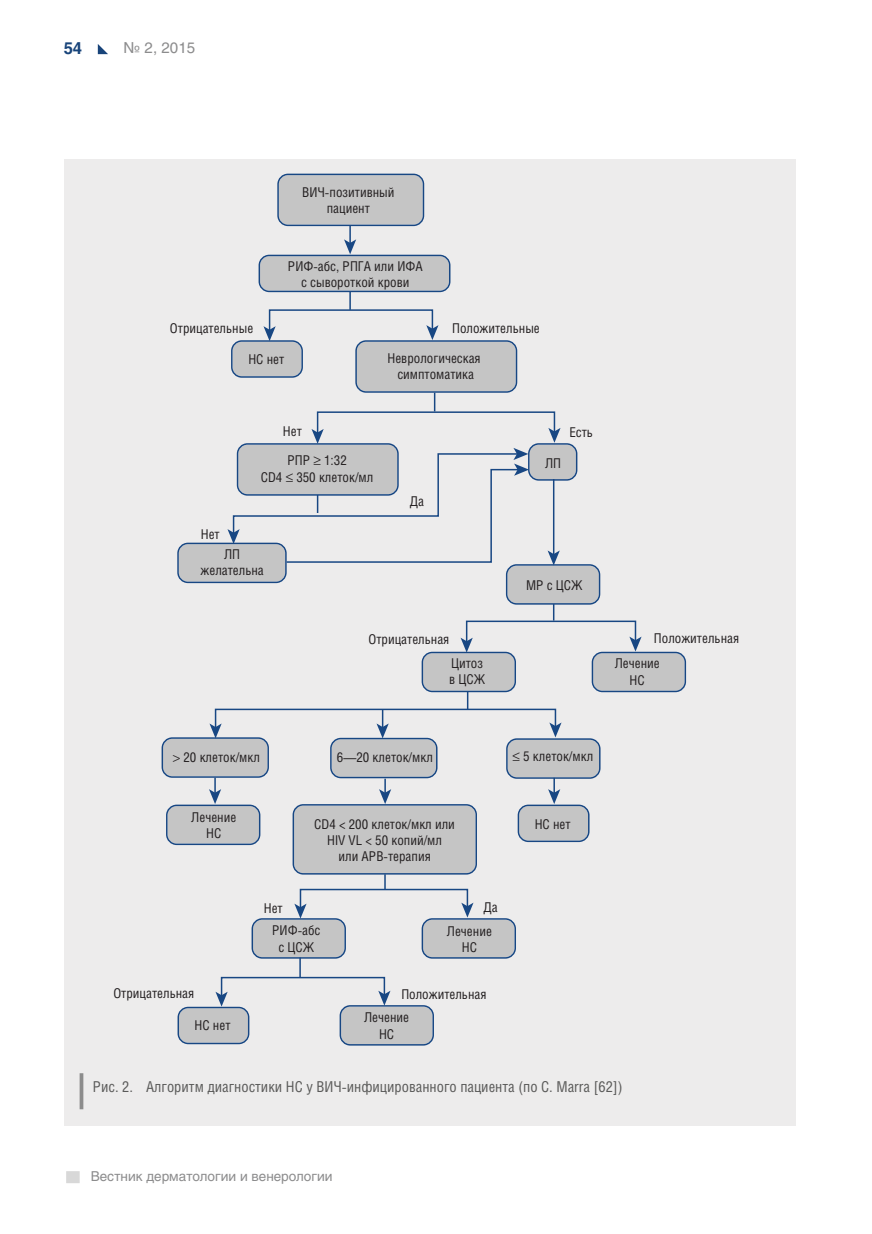
<style>
.page{position:relative;width:872px;height:1234px;background:#fff}
.page>*{position:absolute;margin:0;border:0;box-sizing:border-box;transform-origin:0 0}
.t1{font:700 16.5px "Helios C";color:#18447a}
.t2{font:15px "Helios Cond C";color:#5a5a59}
.t3{font:15px "Helios C";color:#8c8c8d}
.t4{font:13.5px/16.2px "Helios Cond C";color:#231f20;text-align:center}
.t5{font:13.5px "Helios C";color:#8c8c8d}
</style>
<div class="page">
<div style="left:66px;top:1170px;width:14px;height:12px;background:#d8d8d8"></div>
<svg style="left:98px;top:44px;width:10px;height:10px"></svg>
<div style="left:64px;top:160px;width:731px;height:965px;background:#edecec"></div>
<div style="left:293px;top:804px;width:183px;height:69px;background:#c5c5c5;border-radius:10px"></div>
<div style="left:292px;top:804px;width:185px;height:70px;border:2px solid #184783;border-radius:10px"></div>
<div style="left:592px;top:652px;width:93px;height:39px;background:#c5c5c5;border-radius:10px"></div>
<div style="left:591px;top:651px;width:95px;height:41px;border:2px solid #184783;border-radius:10px"></div>
<div style="left:422px;top:652px;width:93px;height:39px;background:#c5c5c5;border-radius:10px"></div>
<div style="left:421px;top:651px;width:95px;height:41px;border:2px solid #184783;border-radius:10px"></div>
<div style="left:506px;top:565px;width:93px;height:38px;background:#c5c5c5;border-radius:10px"></div>
<div style="left:506px;top:564px;width:94px;height:40px;border:2px solid #184783;border-radius:10px"></div>
<hr style="left:80px;top:1072px;width:3px;height:36px;background:#8c8c8c">
<div style="left:278px;top:174px;width:145px;height:51px;background:#c5c5c5;border-radius:10px"></div>
<div style="left:277px;top:174px;width:147px;height:52px;border:2px solid #184783;border-radius:10px"></div>
<div style="left:259px;top:255px;width:191px;height:36px;background:#c5c5c5;border-radius:10px"></div>
<div style="left:258px;top:255px;width:192px;height:37px;border:2px solid #184783;border-radius:10px"></div>
<div style="left:232px;top:341px;width:70px;height:36px;background:#c5c5c5;border-radius:10px"></div>
<div style="left:231px;top:340px;width:72px;height:37px;border:2px solid #184783;border-radius:10px"></div>
<div style="left:356px;top:341px;width:160px;height:51px;background:#c5c5c5;border-radius:10px"></div>
<div style="left:355px;top:340px;width:162px;height:52px;border:2px solid #184783;border-radius:10px"></div>
<div style="left:529px;top:444px;width:47px;height:36px;background:#c5c5c5;border-radius:10px"></div>
<div style="left:528px;top:443px;width:49px;height:37px;border:2px solid #184783;border-radius:10px"></div>
<div style="left:178px;top:543px;width:108px;height:39px;background:#c5c5c5;border-radius:10px"></div>
<div style="left:177px;top:542px;width:110px;height:41px;border:2px solid #184783;border-radius:10px"></div>
<div style="left:167px;top:805px;width:93px;height:39px;background:#c5c5c5;border-radius:10px"></div>
<div style="left:166px;top:804px;width:94px;height:40px;border:2px solid #184783;border-radius:10px"></div>
<div style="left:252px;top:918px;width:93px;height:39px;background:#c5c5c5;border-radius:10px"></div>
<div style="left:251px;top:918px;width:95px;height:40px;border:2px solid #184783;border-radius:10px"></div>
<div style="left:340px;top:1005px;width:93px;height:39px;background:#c5c5c5;border-radius:10px"></div>
<div style="left:339px;top:1004px;width:95px;height:41px;border:2px solid #184783;border-radius:10px"></div>
<div style="left:518px;top:805px;width:71px;height:36px;background:#c5c5c5;border-radius:10px"></div>
<div style="left:517px;top:804px;width:72px;height:37px;border:2px solid #184783;border-radius:10px"></div>
<div style="left:178px;top:1007px;width:71px;height:36px;background:#c5c5c5;border-radius:10px"></div>
<div style="left:177px;top:1006px;width:72px;height:37px;border:2px solid #184783;border-radius:10px"></div>
<div style="left:507px;top:739px;width:93px;height:38px;background:#c5c5c5;border-radius:10px"></div>
<div style="left:506px;top:738px;width:94px;height:40px;border:2px solid #184783;border-radius:10px"></div>
<div style="left:162px;top:738px;width:106px;height:38px;background:#c5c5c5;border-radius:10px"></div>
<div style="left:162px;top:737px;width:107px;height:40px;border:2px solid #184783;border-radius:10px"></div>
<div style="left:422px;top:918px;width:93px;height:39px;background:#c5c5c5;border-radius:10px"></div>
<div style="left:421px;top:918px;width:95px;height:40px;border:2px solid #184783;border-radius:10px"></div>
<div style="left:331px;top:738px;width:106px;height:39px;background:#c5c5c5;border-radius:10px"></div>
<div style="left:330px;top:737px;width:107px;height:41px;border:2px solid #184783;border-radius:10px"></div>
<svg style="left:460px;top:604px;width:181px;height:48px"></svg>
<svg style="left:294px;top:874px;width:179px;height:44px"></svg>
<svg style="left:215px;top:957px;width:175px;height:49px"></svg>
<svg style="left:209px;top:691px;width:352px;height:47px"></svg>
<svg style="left:209px;top:777px;width:12px;height:26px"></svg>
<svg style="left:379px;top:778px;width:12px;height:25px"></svg>
<svg style="left:548px;top:777px;width:12px;height:26px"></svg>
<svg style="left:344px;top:225px;width:12px;height:29px"></svg>
<svg style="left:263px;top:291px;width:175px;height:50px"></svg>
<svg style="left:227px;top:392px;width:333px;height:173px"></svg>
<p class="t1" style="left:64px;top:38px;width:20px">54</p>
<p class="t3" style="left:124px;top:42px;width:73px">№ 2, 2015</p>
<p class="t4" style="left:302px;top:186px;width:94px">ВИЧ-позитивный пациент</p>
<p class="t4" style="left:288px;top:259px;width:136px">РИФ-абс, РПГА или ИФА с сывороткой крови</p>
<p class="t4" style="left:170px;top:322px;width:85px">Отрицательные</p>
<p class="t4" style="left:452px;top:322px;width:89px">Положительные</p>
<p class="t4" style="left:248px;top:352px;width:37px">НС нет</p>
<p class="t4" style="left:387px;top:351px;width:95px">Неврологическая симптоматика</p>
<p class="t4" style="left:283px;top:425px;width:20px">Нет</p>
<p class="t4" style="left:569px;top:426px;width:25px">Есть</p>
<p class="t4" style="left:201px;top:527px;width:20px">Нет</p>
<p class="t4" style="left:261px;top:453px;width:114px">РПР ≥ 1:32<br>CD4 ≤ 350 клеток/мл</p>
<p class="t4" style="left:200px;top:547px;width:65px">ЛП желательна</p>
<p class="t4" style="left:410px;top:494px;width:16px">Да</p>
<p class="t4" style="left:545px;top:456px;width:18px">ЛП</p>
<p class="t4" style="left:526px;top:578px;width:58px">МР с ЦСЖ</p>
<p class="t4" style="left:368px;top:632px;width:82px">Отрицательная</p>
<p class="t4" style="left:654px;top:631px;width:87px">Положительная</p>
<p class="t4" style="left:449px;top:656px;width:37px;text-align:left">Цитоз в ЦСЖ</p>
<p class="t4" style="left:614px;top:656px;width:47px">Лечение<br>НС</p>
<p class="t4" style="left:183px;top:750px;width:78px">20 клеток/мкл</p>
<p class="t4" style="left:512px;top:749px;width:82px">≤ 5 клеток/мкл</p>
<p class="t4" style="left:337px;top:750px;width:97px">6—20 клеток/мкл</p>
<p class="t4" style="left:191px;top:810px;width:47px">Лечение<br>НС</p>
<p class="t4" style="left:314px;top:817px;width:142px">CD4 &lt; 200 клеток/мкл или<br>HIV VL &lt; 50 копий/мл<br>или APB-терапия</p>
<p class="t4" style="left:264px;top:901px;width:20px">Нет</p>
<p class="t4" style="left:447px;top:895px;width:52px;line-height:24px;text-align:left;text-indent:37px">Да<br>Лечение</p>
<p class="t4" style="left:462px;top:940px;width:17px">НС</p>
<p class="t4" style="left:272px;top:923px;width:50px">РИФ-абс с ЦСЖ</p>
<p class="t4" style="left:113px;top:986px;width:82px">Отрицательная</p>
<p class="t4" style="left:401px;top:987px;width:87px">Положительная</p>
<p class="t4" style="left:195px;top:1018px;width:37px">НС нет</p>
<p class="t4" style="left:364px;top:1010px;width:47px">Лечение<br>НС</p>
<p class="t4" style="left:534px;top:817px;width:37px">НС нет</p>
<p class="t2" style="left:93px;top:1080px;width:531px">Рис. 2. Алгоритм диагностики НС у ВИЧ-инфицированного пациента (по C. Marra [62])</p>
<p class="t5" style="left:91px;top:1170px;width:243px">Вестник дерматологии и венерологии</p>
</div>
